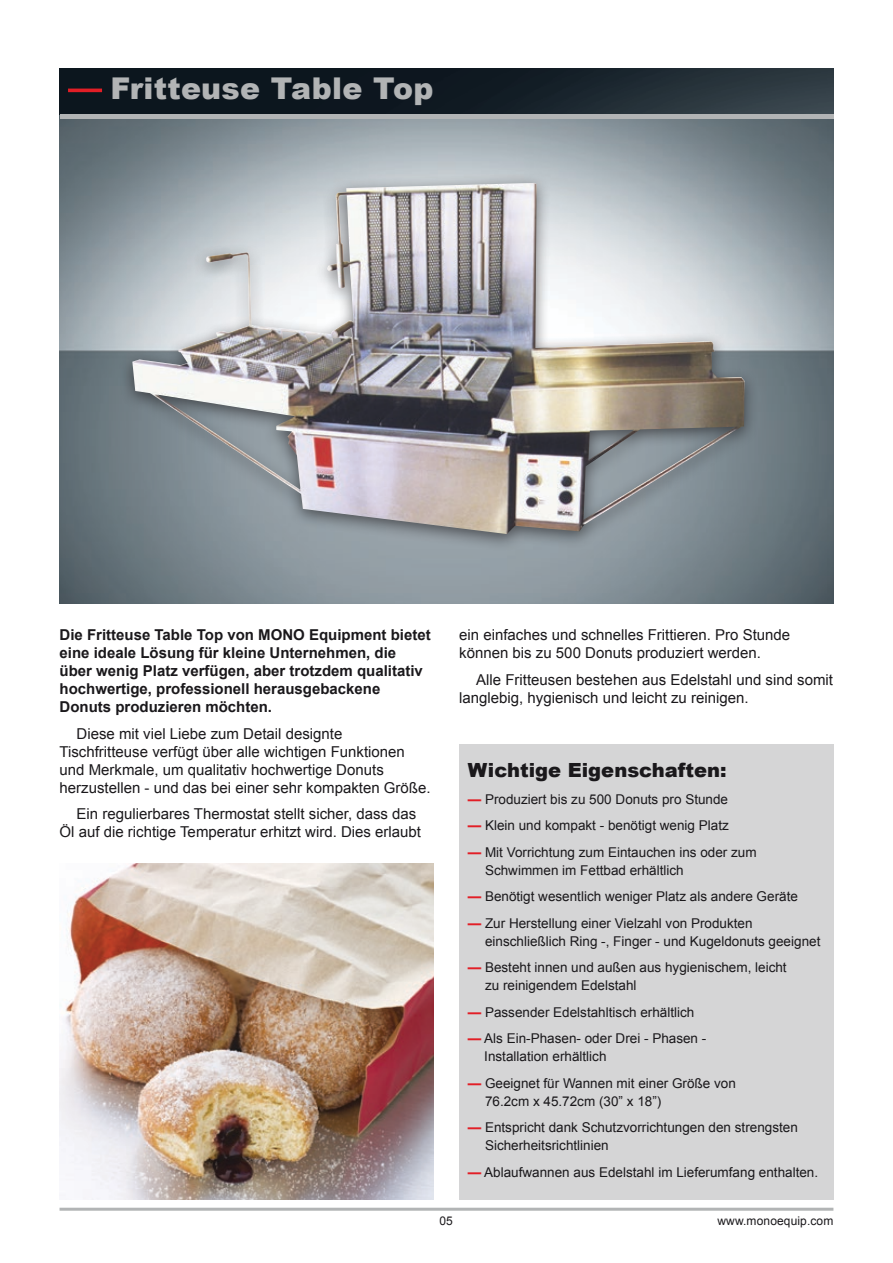
<style>
.page{position:relative;width:893px;height:1263px;background:#fff}
.page>*{position:absolute;margin:0;border:0;box-sizing:border-box;transform-origin:0 0}
.t1{font:900 30px "Arial";letter-spacing:.01em;color:#b2b4b5}
.t2{font:900 19.5px "Arial";color:#1a181b}
.t3{font:15px/18px "Arial";color:#1a181b}
.t4{font:700 15px/18px "Arial";color:#1a181b}
.t5{font:13.5px/18px "Arial";color:#1a181b}
.t6{font:12px "Arial";letter-spacing:.01em;color:#1a181b}
.s1{font-weight:700;color:#e21e26}
</style>
<div class="page">
<hr style="left:60px;top:1208px;width:773px;height:3px;background:#b2b4b5">
<img style="left:60px;top:119px;width:773px;height:485px">
<div style="left:119px;top:173px;width:639px;height:379px;background:#1a181b;opacity:.6"></div>
<img style="left:132px;top:183px;width:613px;height:351px">
<img style="left:60px;top:68px;width:773px;height:47px">
<hr style="left:60px;top:115px;width:773px;height:4px;background:#b2b4b5">
<hr style="left:68px;top:89px;width:34px;height:3px;background:#e21e26">
<div style="left:459px;top:744px;width:374px;height:455px;background:#d5d5d6"></div>
<img style="left:60px;top:863px;width:374px;height:336px">
<h1 class="t1" style="left:111px;top:72px;width:324px">Fritteuse Table Top</h1>
<p class="t4" style="left:60px;top:626px;width:373px">Die Fritteuse Table Top von MONO Equipment bietet eine ideale Lösung für kleine Unternehmen, die über wenig Platz verfügen, aber trotzdem qualitativ hochwertige, professionell herausgebackene Donuts produzieren möchten.</p>
<p class="t3" style="left:60px;top:725px;width:372px;text-indent:17px">Diese mit viel Liebe zum Detail designte Tischfritteuse verfügt über alle wichtigen Funktionen und Merkmale, um qualitativ hochwertige Donuts herzustellen - und das bei einer sehr kompakten Größe.</p>
<p class="t3" style="left:60px;top:805px;width:363px;text-indent:17px">Ein regulierbares Thermostat stellt sicher, dass das<br>Öl auf die richtige Temperatur erhitzt wird. Dies erlaubt</p>
<p class="t3" style="left:459px;top:626px;width:332px">ein einfaches und schnelles Frittieren. Pro Stunde können bis zu 500 Donuts produziert werden.</p>
<p class="t3" style="left:459px;top:671px;width:375px;text-indent:17px">Alle Fritteusen bestehen aus Edelstahl und sind somit langlebig, hygienisch und leicht zu reinigen.</p>
<h2 class="t2" style="left:468px;top:759px;width:260px">Wichtige Eigenschaften:</h2>
<p class="t5" style="left:468px;top:790px;width:262px"><span class="s1">—</span> Produziert bis zu 500 Donuts pro Stunde</p>
<p class="t5" style="left:468px;top:817px;width:263px"><span class="s1">—</span> Klein und kompakt - benötigt wenig Platz</p>
<p class="t5" style="left:485px;top:843px;width:273px;text-indent:-17px"><span class="s1">—</span> Mit Vorrichtung zum Eintauchen ins oder zum<br>Schwimmen im Fettbad erhältlich</p>
<p class="t5" style="left:468px;top:888px;width:332px"><span class="s1">—</span> Benötigt wesentlich weniger Platz als andere Geräte</p>
<p class="t5" style="left:485px;top:914px;width:337px;text-indent:-17px"><span class="s1">—</span> Zur Herstellung einer Vielzahl von Produkten einschließlich Ring -, Finger - und Kugeldonuts geeignet</p>
<p class="t5" style="left:485px;top:959px;width:303px;text-indent:-17px"><span class="s1">—</span> Besteht innen und außen aus hygienischem, leicht zu reinigendem Edelstahl</p>
<p class="t5" style="left:468px;top:1003px;width:228px"><span class="s1">—</span> Passender Edelstahltisch erhältlich</p>
<p class="t5" style="left:484px;top:1030px;width:224px;text-indent:-17px"><span class="s1">—</span> Als Ein-Phasen- oder Drei - Phasen -<br>Installation erhältlich</p>
<p class="t5" style="left:485px;top:1074px;width:252px;text-indent:-17px"><span class="s1">—</span> Geeignet für Wannen mit einer Größe von<br>76.2cm x 45.72cm (30” x 18”)</p>
<p class="t5" style="left:485px;top:1119px;width:314px;text-indent:-17px"><span class="s1">—</span> Entspricht dank Schutzvorrichtungen den strengsten<br>Sicherheitsrichtlinien</p>
<p class="t5" style="left:468px;top:1163px;width:352px"><span class="s1">—</span> Ablaufwannen aus Edelstahl im Lieferumfang enthalten.</p>
<p class="t6" style="left:440px;top:1213px;width:15px">05</p>
<p class="t6" style="left:717px;top:1213px;width:117px">www.monoequip.com</p>
</div>
